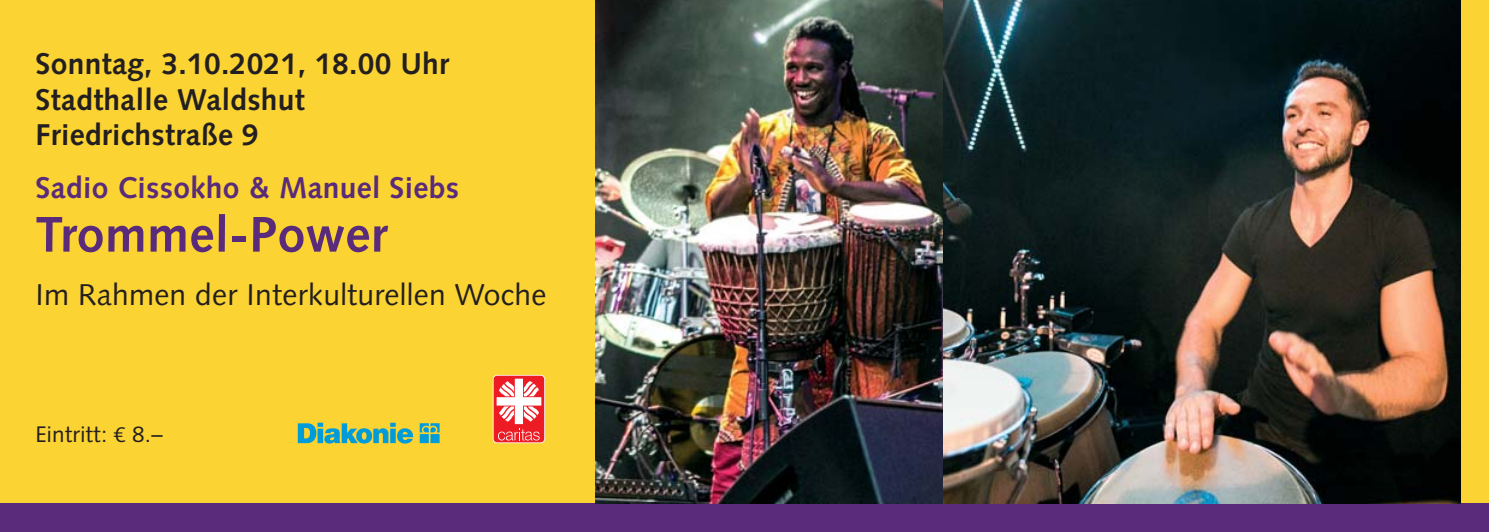
<style>
.page{position:relative;width:1489px;height:532px;background:#fff}
.page>*{position:absolute;margin:0;border:0;box-sizing:border-box;transform-origin:0 0}
.t1{font:700 50px "Syntax";letter-spacing:.01em;color:#592b7a}
.t2{font:700 30px/35.5px "Syntax";letter-spacing:.01em;color:#231f20}
.t3{font:30px "Syntax";letter-spacing:.01em;color:#231f20}
.t4{font:700 30px "Syntax";letter-spacing:.01em;color:#592b7a}
.t5{font:22.5px "Syntax";letter-spacing:.01em;color:#231f20}
.s1{font-family:"The Mix B4";font-weight:300}
</style>
<div class="page">
<div style="left:0;top:0;width:1488px;height:503px;background:#fbd332"></div>
<div style="left:0;top:503px;width:1488px;height:28px;background:#592b7a"></div>
<svg style="left:493px;top:375px;width:52px;height:68px"></svg>
<div style="left:493px;top:375px;width:51px;height:67px;background:#ed1c24;border-radius:4px"></div>
<svg style="left:496px;top:378px;width:45px;height:62px"></svg>
<svg style="left:298px;top:422px;width:142px;height:22px"></svg>
<img style="left:595px;top:0;width:865px;height:503px">
<p class="t2" style="left:35px;top:49px;width:415px">Sonntag, 3.10.2021, 18.00 Uhr<br>Stadthalle Waldshut<br>Friedrichstraße 9</p>
<p class="t4" style="left:35px;top:176px;width:425px">Sadio Cissokho &amp; Manuel Siebs</p>
<h1 class="t1" style="left:35px;top:214px;width:353px">Trommel-Power</h1>
<p class="t3" style="left:35px;top:280px;width:512px">Im Rahmen der Interkulturellen Woche</p>
<p class="t5" style="left:35px;top:423px;width:129px">Eintritt: <span class="s1">€</span> 8.–</p>
</div>
